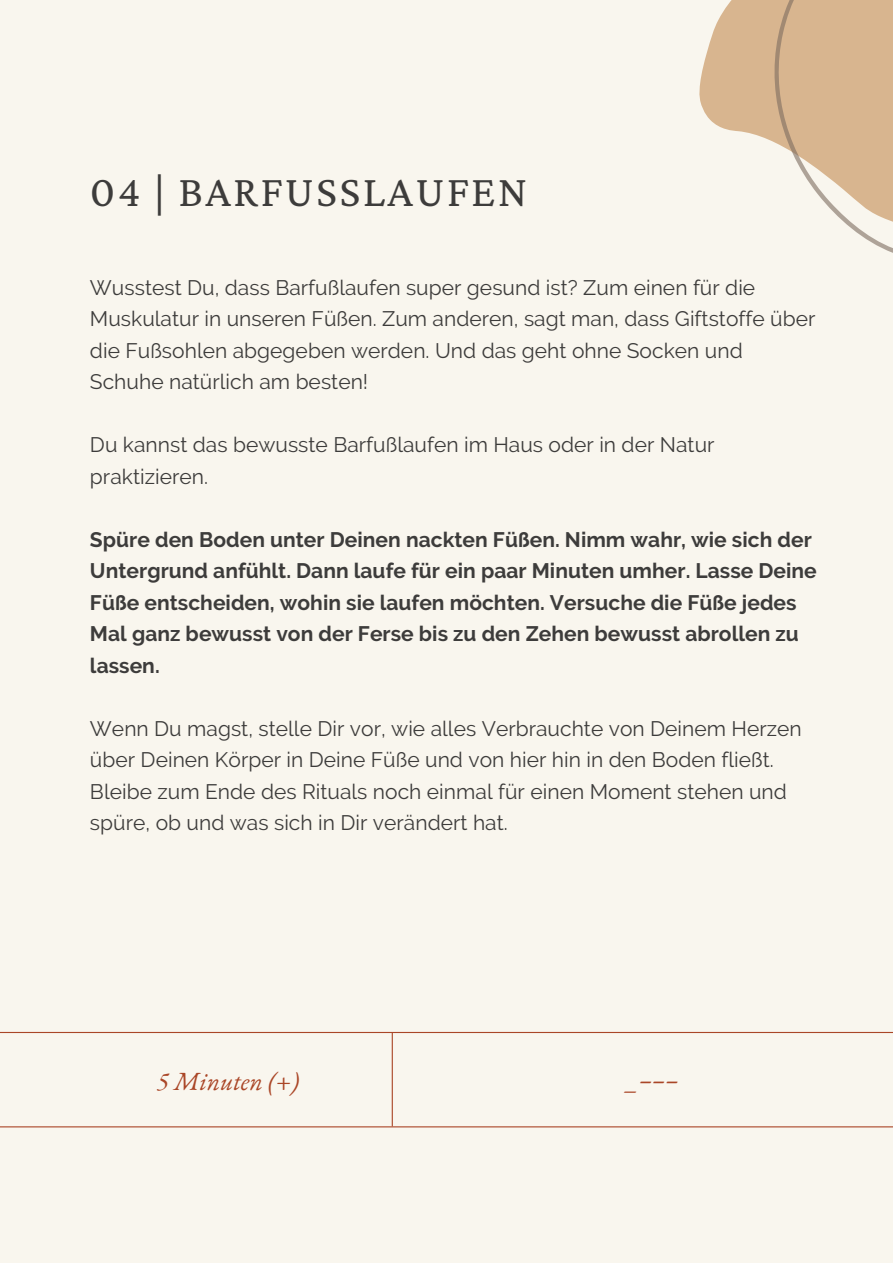
<style>
.page{position:relative;width:893px;height:1264px;background:#fff}
.page>*{position:absolute;margin:0;border:0;box-sizing:border-box;transform-origin:0 0}
.t1{font:45px "Crimson Pro";letter-spacing:.05em;color:#3d3c3b}
.t2{font:italic 25.5px "EB Garamond";color:#aa4627}
.t3{font:21px/31.5px "Raleway";color:#3d3c3b}
.t4{font:700 21px/31.5px "Raleway";color:#3d3c3b}
</style>
<div class="page">
<div style="left:0;top:0;width:892px;height:1262px;background:#f9f6ee"></div>
<hr style="left:0;top:1031px;width:892px;height:2px;background:#aa4627">
<hr style="left:391px;top:1032px;width:2px;height:93px;background:#aa4627">
<hr style="left:0;top:1126px;width:892px;height:1px;background:#aa4627">
<svg style="left:699px;top:0;width:72px;height:141px;fill:#d8b58f"></svg>
<svg style="left:771px;top:0;width:121px;height:253px"></svg>
<h1 class="t1" style="left:90px;top:166px;width:439px">04 | BARFUSSLAUFEN</h1>
<p class="t3" style="left:90px;top:271px;width:727px">Wusstest Du, dass Barfußlaufen super gesund ist? Zum einen für die Muskulatur in unseren Füßen. Zum anderen, sagt man, dass Giftstoffe über die Fußsohlen abgegeben werden. Und das geht ohne Socken und Schuhe natürlich am besten!</p>
<p class="t3" style="left:90px;top:429px;width:626px">Du kannst das bewusste Barfußlaufen im Haus oder in der Natur praktizieren.</p>
<p class="t4" style="left:90px;top:523px;width:728px">Spüre den Boden unter Deinen nackten Füßen. Nimm wahr, wie sich der Untergrund anfühlt. Dann laufe für ein paar Minuten umher. Lasse Deine Füße entscheiden, wohin sie laufen möchten. Versuche die Füße jedes Mal ganz bewusst von der Ferse bis zu den Zehen bewusst abrollen zu lassen.</p>
<p class="t3" style="left:90px;top:712px;width:713px">Wenn Du magst, stelle Dir vor, wie alles Verbrauchte von Deinem Herzen über Deinen Körper in Deine Füße und von hier hin in den Boden fließt.<br>Bleibe zum Ende des Rituals noch einmal für einen Moment stehen und spüre, ob und was sich in Dir verändert hat.</p>
<p class="t2" style="left:157px;top:1064px;width:144px">5 Minuten (+)</p>
<p class="t2" style="left:627px;top:1062px;width:53px">_–––</p>
</div>
